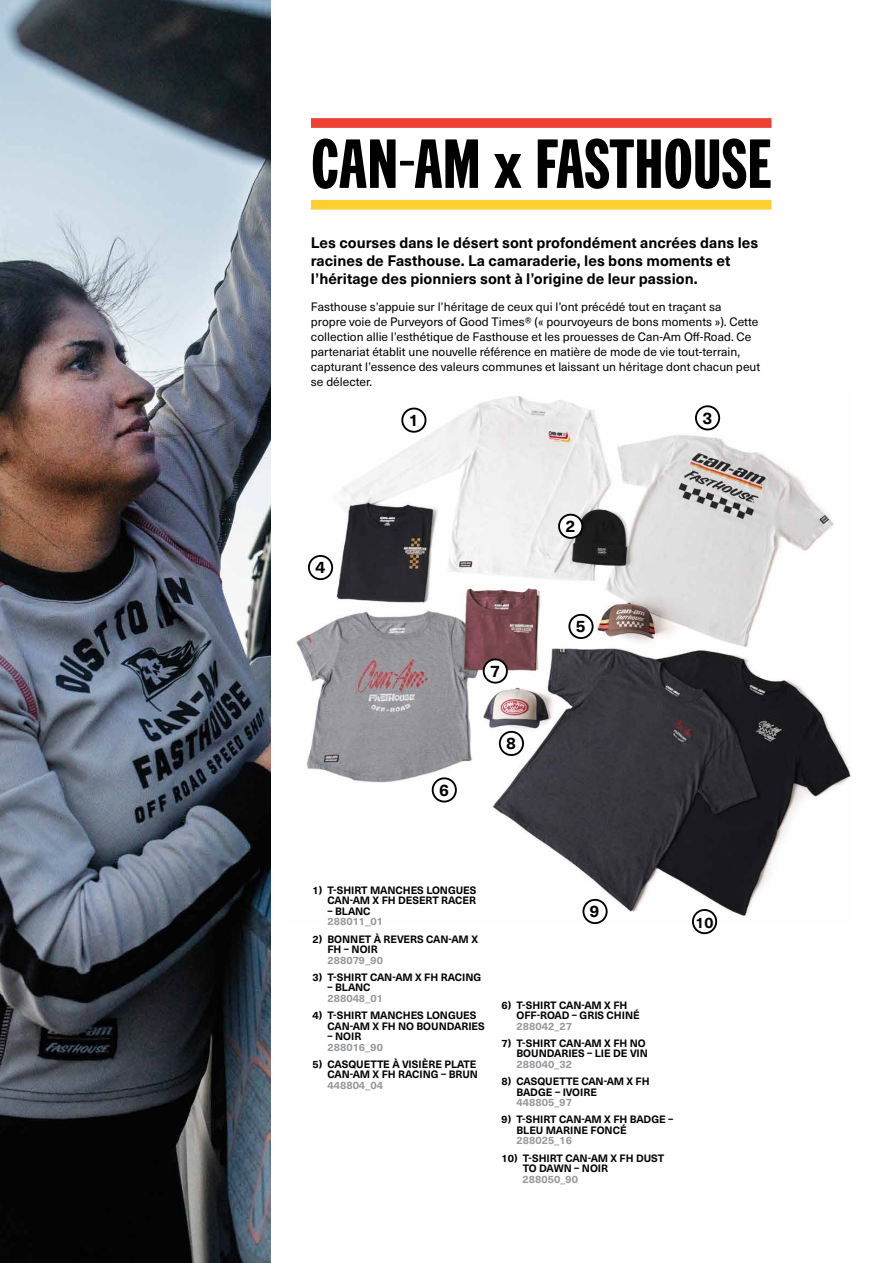
<style>
.page{position:relative;width:893px;height:1263px;background:#fff}
.page>*{position:absolute;margin:0;border:0;box-sizing:border-box;transform-origin:0 0}
.t1{font:700 67.5px "Can Am Gothic";letter-spacing:.01em;color:#000}
.t2{font:700 16.5px "Neue Haas Unica W1 G";color:#000}
.t3{font:700 15px/18px "Neue Haas Unica W1 G";color:#000}
.t4{font:12px/15px "Neue Haas Unica W1 G";color:#000}
.t5{font:700 10.5px/10.5px "Neue Haas Unica W1 G";color:#000}
.t6{font:700 10.5px "Neue Haas Unica W1 G";color:#95989c}
.s1{font-size:47.25px}
</style>
<div class="page">
<img style="left:0;top:0;width:271px;height:1263px">
<img style="left:296px;top:396px;width:555px;height:530px">
<div style="left:309px;top:556px;width:23px;height:23px;background:#fff;border-radius:50%"></div>
<div style="left:308px;top:555px;width:25px;height:25px;border:2px solid #000;border-radius:50%"></div>
<div style="left:402px;top:408px;width:24px;height:24px;background:#fff;border-radius:50%"></div>
<div style="left:401px;top:408px;width:25px;height:25px;border:2px solid #000;border-radius:50%"></div>
<div style="left:559px;top:515px;width:23px;height:23px;background:#fff;border-radius:50%"></div>
<div style="left:558px;top:514px;width:25px;height:25px;border:2px solid #000;border-radius:50%"></div>
<div style="left:696px;top:406px;width:23px;height:23px;background:#fff;border-radius:50%"></div>
<div style="left:695px;top:405px;width:25px;height:25px;border:2px solid #000;border-radius:50%"></div>
<div style="left:433px;top:778px;width:23px;height:23px;background:#fff;border-radius:50%"></div>
<div style="left:432px;top:777px;width:25px;height:25px;border:2px solid #000;border-radius:50%"></div>
<div style="left:484px;top:659px;width:23px;height:24px;background:#fff;border-radius:50%"></div>
<div style="left:483px;top:658px;width:25px;height:26px;border:2px solid #000;border-radius:50%"></div>
<div style="left:500px;top:732px;width:23px;height:23px;background:#fff;border-radius:50%"></div>
<div style="left:499px;top:731px;width:25px;height:25px;border:2px solid #000;border-radius:50%"></div>
<div style="left:569px;top:615px;width:24px;height:23px;background:#fff;border-radius:50%"></div>
<div style="left:568px;top:614px;width:26px;height:25px;border:2px solid #000;border-radius:50%"></div>
<div style="left:583px;top:900px;width:24px;height:23px;background:#fff;border-radius:50%"></div>
<div style="left:582px;top:899px;width:26px;height:25px;border:2px solid #000;border-radius:50%"></div>
<div style="left:693px;top:910px;width:23px;height:23px;background:#fff;border-radius:50%"></div>
<div style="left:692px;top:909px;width:25px;height:25px;border:2px solid #000;border-radius:50%"></div>
<div style="left:311px;top:118px;width:460px;height:10px;background:#ec4133"></div>
<div style="left:311px;top:200px;width:460px;height:10px;background:#ffcf31"></div>
<h1 class="t1" style="left:311px;top:118px;width:461px">CAN-AM <span class="s1">X</span> FASTHOUSE</h1>
<h3 class="t3" style="left:311px;top:232px;width:449px">Les courses dans le désert sont profondément ancrées dans les racines de Fasthouse. La camaraderie, les bons moments et l’héritage des pionniers sont à l’origine de leur passion.</h3>
<p class="t4" style="left:311px;top:298px;width:451px">Fasthouse s’appuie sur l’héritage de ceux qui l’ont précédé tout en traçant sa<br>propre voie de Purveyors of Good Times® (« pourvoyeurs de bons moments »). Cette collection allie l’esthétique de Fasthouse et les prouesses de Can-Am Off-Road. Ce partenariat établit une nouvelle référence en matière de mode de vie tout-terrain, capturant l’essence des valeurs communes et laissant un héritage dont chacun peut se délecter.</p>
<h2 class="t2" style="left:409px;top:408px;width:11px">1</h2>
<h2 class="t2" style="left:702px;top:405px;width:11px">3</h2>
<h2 class="t2" style="left:315px;top:555px;width:11px">4</h2>
<h2 class="t2" style="left:439px;top:777px;width:11px">6</h2>
<h2 class="t2" style="left:490px;top:658px;width:11px">7</h2>
<h2 class="t2" style="left:506px;top:731px;width:11px">8</h2>
<h2 class="t2" style="left:566px;top:514px;width:11px">2</h2>
<h2 class="t2" style="left:576px;top:614px;width:11px">5</h2>
<p class="t5" style="left:312px;top:884px;width:166px;text-align:right">1) T-SHIRT MANCHES LONGUES<br>CAN-AM X FH DESERT RACER</p>
<p class="t5" style="left:327px;top:905px;width:45px">– BLANC</p>
<p class="t6" style="left:327px;top:913px;width:57px">288011_01</p>
<p class="t5" style="left:327px;top:933px;width:152px;text-indent:-15px">2) BONNET À REVERS CAN-AM X<br>FH – NOIR</p>
<p class="t6" style="left:327px;top:952px;width:57px">288079_90</p>
<p class="t5" style="left:312px;top:971px;width:170px">3) T-SHIRT CAN-AM X FH RACING</p>
<p class="t5" style="left:327px;top:982px;width:45px">– BLANC</p>
<p class="t6" style="left:327px;top:990px;width:57px">288048_01</p>
<p class="t5" style="left:327px;top:1009px;width:159px;text-indent:-15px">4) T-SHIRT MANCHES LONGUES<br>CAN-AM X FH NO BOUNDARIES</p>
<p class="t5" style="left:327px;top:1030px;width:35px">– NOIR</p>
<p class="t6" style="left:327px;top:1039px;width:57px">288016_90</p>
<p class="t5" style="left:312px;top:1058px;width:167px;text-align:right">5) CASQUETTE À VISIÈRE PLATE<br>CAN-AM X FH RACING – BRUN</p>
<p class="t6" style="left:327px;top:1077px;width:57px">448804_04</p>
<h2 class="t2" style="left:590px;top:899px;width:11px">9</h2>
<p class="t5" style="left:516px;top:999px;width:125px;text-indent:-15px">6) T-SHIRT CAN-AM X FH<br>OFF‑ROAD – GRIS CHINÉ</p>
<p class="t6" style="left:516px;top:1018px;width:57px">288042_27</p>
<p class="t5" style="left:501px;top:1037px;width:148px;text-align:right">7) T-SHIRT CAN-AM X FH NO<br>BOUNDARIES – LIE DE VIN</p>
<p class="t6" style="left:516px;top:1056px;width:57px">288040_32</p>
<p class="t5" style="left:516px;top:1075px;width:135px;text-indent:-15px">8) CASQUETTE CAN-AM X FH<br>BADGE – IVOIRE</p>
<p class="t6" style="left:516px;top:1094px;width:57px">448805_97</p>
<p class="t5" style="left:516px;top:1114px;width:159px;text-indent:-15px">9) T-SHIRT CAN-AM X FH BADGE –<br>BLEU MARINE FONCÉ</p>
<p class="t6" style="left:516px;top:1132px;width:57px">288025_16</p>
<p class="t5" style="left:523px;top:1152px;width:143px;text-indent:-21px">10) T-SHIRT CAN-AM X FH DUST<br>TO DAWN – NOIR</p>
<p class="t6" style="left:522px;top:1171px;width:57px">288050_90</p>
<h3 class="t3" style="left:695px;top:912px;width:19px">10</h3>
</div>
